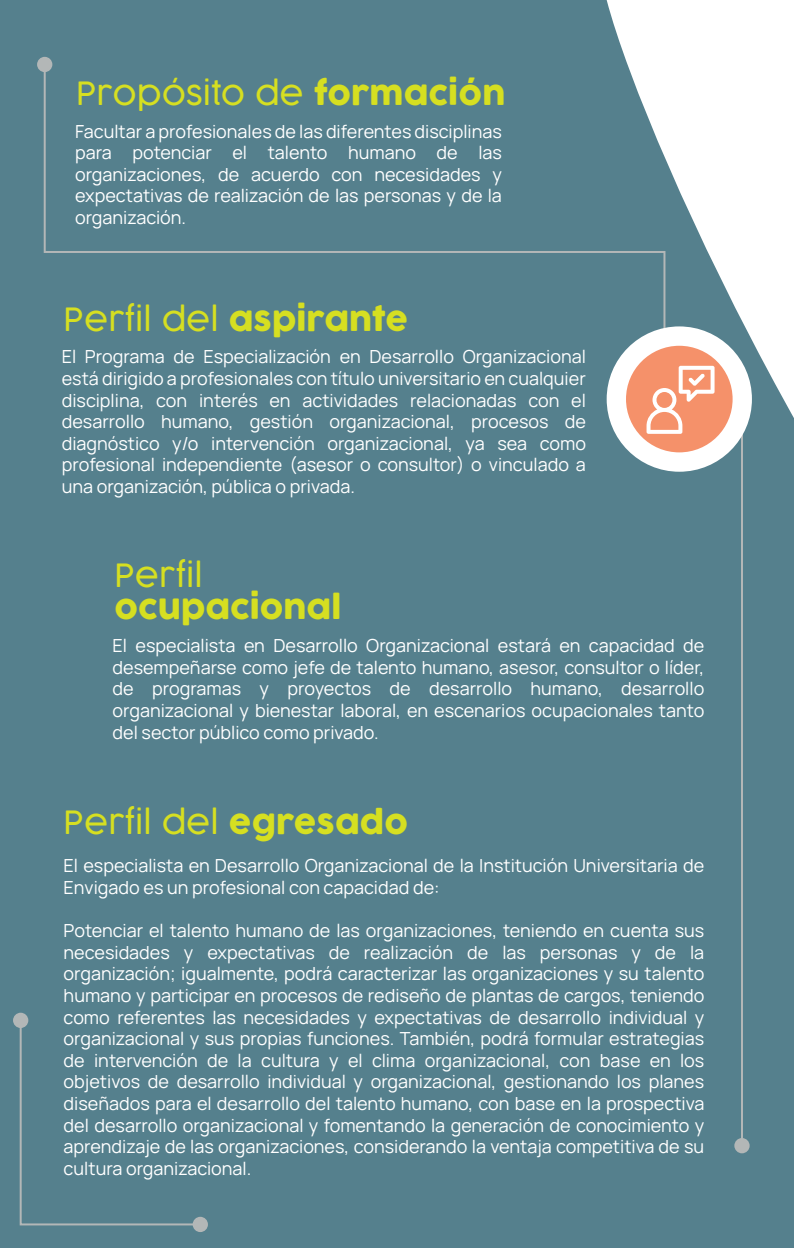
<style>
.page{position:relative;width:794px;height:1248px;background:#fff}
.page>*{position:absolute;margin:0;border:0;box-sizing:border-box;transform-origin:0 0}
.t1{font:300 32px "Cocogoose";color:#d6df21}
.t2{font:32px "Cocogoose";color:#d6df21}
.t3{font:18px/21.6px "Manrope";color:#fff;text-align:justify}
.s1{font-weight:400}
</style>
<div class="page">
<div style="left:0;top:0;width:794px;height:1247px;background:#55808d"></div>
<div style="left:43px;top:62px;width:623px;height:303px;background:#55808d"></div>
<div style="left:37px;top:57px;width:15px;height:15px;background:#b3b7b7;border-radius:50%"></div>
<div style="left:734px;top:1137px;width:15px;height:16px;background:#b3b7b7;border-radius:50%"></div>
<hr style="left:741px;top:430px;width:2px;height:715px;background:#b3b7b7">
<div style="left:606px;top:326px;width:146px;height:145px;background:#fff;border-radius:50%"></div>
<div style="left:626px;top:346px;width:106px;height:106px;background:#f5916a;border-radius:50%"></div>
<svg style="left:646px;top:366px;width:68px;height:68px"></svg>
<div style="left:193px;top:1216px;width:15px;height:15px;background:#b3b7b7;border-radius:50%"></div>
<div style="left:13px;top:1012px;width:15px;height:15px;background:#b3b7b7;border-radius:50%"></div>
<div style="left:19px;top:1018px;width:183px;height:208px;background:#55808d"></div>
<h1 class="t1" style="left:76px;top:71px;width:431px">Propósito de <span class="s1">formación</span></h1>
<p class="t3" style="left:75px;top:119px;width:428px">Facultar a profesionales de las diferentes disciplinas para potenciar el talento humano de las organizaciones, de acuerdo con necesidades y expectativas de realización de las personas y de la organización.</p>
<h1 class="t1" style="left:64px;top:296px;width:346px">Perfil del <span class="s1">aspirante</span></h1>
<p class="t3" style="left:62px;top:345px;width:526px">El Programa de Especialización en Desarrollo Organizacional está dirigido a profesionales con título universitario en cualquier disciplina, con interés en actividades relacionadas con el desarrollo humano, gestión organizacional, procesos de diagnóstico y/o intervención organizacional, ya sea como profesional independiente (asesor o consultor) o vinculado a una organización, pública o privada.</p>
<h1 class="t1" style="left:114px;top:553px;width:90px">Perfil</h1>
<h1 class="t2" style="left:115px;top:585px;width:228px">ocupacional</h1>
<p class="t3" style="left:113px;top:634px;width:593px">El especialista en Desarrollo Organizacional estará en capacidad de desempeñarse como jefe de talento humano, asesor, consultor o líder, de programas y proyectos de desarrollo humano, desarrollo organizacional y bienestar laboral, en escenarios ocupacionales tanto del sector público como privado.</p>
<h1 class="t1" style="left:64px;top:799px;width:346px">Perfil del <span class="s1">egresado</span></h1>
<p class="t3" style="left:64px;top:854px;width:642px">El especialista en Desarrollo Organizacional de la Institución Universitaria de<br>Envigado es un profesional con capacidad de:</p>
<p class="t3" style="left:64px;top:918px;width:642px">Potenciar el talento humano de las organizaciones, teniendo en cuenta sus necesidades y expectativas de realización de las personas y de la organización; igualmente, podrá caracterizar las organizaciones y su talento humano y participar en procesos de rediseño de plantas de cargos, teniendo como referentes las necesidades y expectativas de desarrollo individual y organizacional y sus propias funciones. También, podrá formular estrategias de intervención de la cultura y el clima organizacional, con base en los objetivos de desarrollo individual y organizacional, gestionando los planes diseñados para el desarrollo del talento humano, con base en la prospectiva del desarrollo organizacional y fomentando la generación de conocimiento y aprendizaje de las organizaciones, considerando la ventaja competitiva de su cultura organizacional.</p>
</div>
